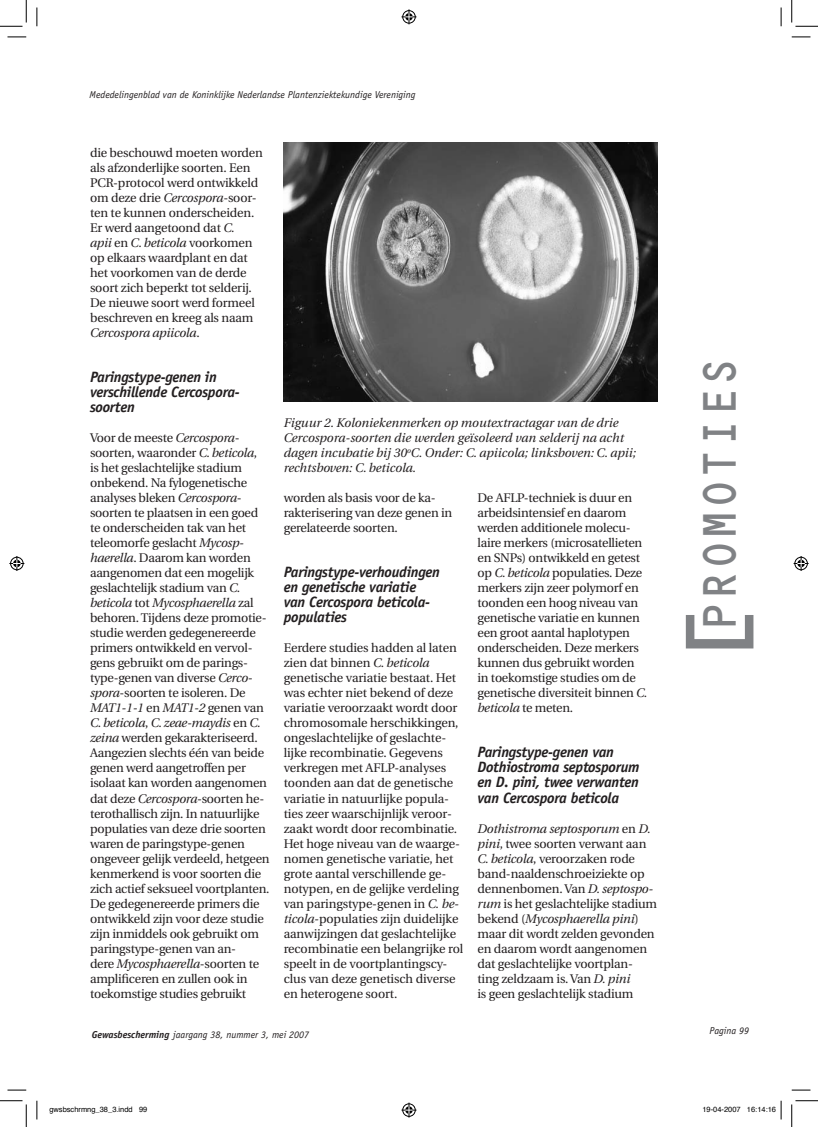
<style>
.page{position:relative;width:818px;height:1127px;background:#fff}
.page>*{position:absolute;margin:0;border:0;box-sizing:border-box;transform-origin:0 0}
.t1{font:91.25px "OCR C Regular";color:#808285}
.t2{font:48px "OCR C Regular";color:#808285;scale:.88 1}
.t3{font:italic 700 15px/15px "Officina Sans";letter-spacing:-.02em;color:#231f20}
.t4{font:12.5px/15px "Utopia";letter-spacing:-.02em;color:#231f20}
.t5{font:italic 12.5px/15px "Utopia";color:#231f20}
.t6{font:italic 10px "Officina Sans";color:#231f20}
.t7{font:7.5px "Helvetica";color:#000}
.s1{font-style:italic}
.s2{font-weight:700}
</style>
<div class="page">
<img style="left:284px;top:143px;width:373px;height:259px">
<svg style="left:8px;top:36px;width:18px;height:2px"></svg>
<svg style="left:792px;top:36px;width:18px;height:2px"></svg>
<svg style="left:8px;top:1089px;width:18px;height:1px"></svg>
<svg style="left:792px;top:1089px;width:18px;height:1px"></svg>
<svg style="left:36px;top:8px;width:2px;height:18px"></svg>
<svg style="left:36px;top:1100px;width:2px;height:19px"></svg>
<svg style="left:780px;top:8px;width:2px;height:18px"></svg>
<svg style="left:0;top:0;width:27px;height:27px"></svg>
<svg style="left:0;top:1100px;width:27px;height:26px"></svg>
<svg style="left:791px;top:0;width:27px;height:27px"></svg>
<svg style="left:791px;top:1100px;width:27px;height:26px"></svg>
<svg style="left:401px;top:9px;width:15px;height:15px"></svg>
<svg style="left:401px;top:1102px;width:15px;height:15px"></svg>
<svg style="left:9px;top:556px;width:15px;height:15px"></svg>
<svg style="left:793px;top:556px;width:15px;height:15px"></svg>
<svg style="left:780px;top:1100px;width:2px;height:19px"></svg>
<p class="t6" style="left:90px;top:88px;width:327px">Mededelingenblad van de Koninklijke Nederlandse Plantenziektekundige Vereniging</p>
<p class="t4" style="left:90px;top:145px;width:174px">die beschouwd moeten worden als afzonderlijke soorten. Een<br>PCR-protocol werd ontwikkeld om deze drie <span class="s1">Cercospora</span>-soor&shy;ten te kunnen onderscheiden.<br>Er werd aangetoond dat <span class="s1">C.<br>apii</span> en <span class="s1">C. beticola</span> voorkomen op elkaars waardplant en dat het voorkomen van de derde soort zich beperkt tot selderij.<br>De nieuwe soort werd formeel beschreven en kreeg als naam<br><span class="s1">Cercospora apiicola</span>.</p>
<p class="t3" style="left:90px;top:369px;width:151px">Paringstype-genen in verschillende Cercospora&shy;soorten</p>
<p class="t4" style="left:90px;top:430px;width:181px">Voor de meeste <span class="s1">Cercospora&shy;</span>soorten, waaronder <span class="s1">C. beticola</span>,<br>is het geslachtelijke stadium onbekend. Na fylogenetische analyses bleken <span class="s1">Cercospora&shy;</span>soorten te plaatsen in een goed te onderscheiden tak van het teleomorfe geslacht <span class="s1">Mycosp&shy;haerella</span>. Daarom kan worden aangenomen dat een mogelijk geslachtelijk stadium van <span class="s1">C. beticola</span> tot <span class="s1">Mycosphaerella</span> zal behoren. Tijdens deze promotie&shy;studie werden gedegenereerde primers ontwikkeld en vervol&shy;gens gebruikt om de parings&shy;type-genen van diverse <span class="s1">Cerco&shy;spora</span>-soorten te isoleren. De<br><span class="s1">MAT1-1-1</span> en <span class="s1">MAT1-2</span> genen van<br><span class="s1">C. beticola</span>, <span class="s1">C. zeae-maydis</span> en <span class="s1">C. zeina</span> werden gekarakteriseerd.<br>Aangezien slechts één van beide genen werd aangetroffen per isolaat kan worden aangenomen dat deze <span class="s1">Cercospora</span>-soorten he&shy;terothallisch zijn. In natuurlijke populaties van deze drie soorten waren de paringstype-genen ongeveer gelijk verdeeld, hetgeen kenmerkend is voor soorten die zich actief seksueel voortplanten.<br>De gedegenereerde primers die ontwikkeld zijn voor deze studie zijn inmiddels ook gebruikt om paringstype-genen van an-<br>dere <span class="s1">Mycosphaerella</span>-soorten te amplificeren en zullen ook in toekomstige studies gebruikt</p>
<p class="t5" style="left:284px;top:415px;width:354px">Figuur 2. Koloniekenmerken op moutextractagar van de drie Cercospora-soorten die werden geïsoleerd van selderij na acht dagen incubatie bij 30<sup>o</sup>C. Onder: C. apiicola; linksboven: C. apii; rechtsboven: C. beticola.</p>
<p class="t4" style="left:284px;top:490px;width:170px">worden als basis voor de ka&shy;rakterisering van deze genen in gerelateerde soorten.</p>
<p class="t3" style="left:284px;top:564px;width:158px">Paringstype-verhoudingen en genetische variatie van Cercospora beticola&shy;populaties</p>
<p class="t4" style="left:284px;top:640px;width:181px">Eerdere studies hadden al laten zien dat binnen <span class="s1">C. beticola </span>genetische variatie bestaat. Het was echter niet bekend of deze variatie veroorzaakt wordt door chromosomale herschikkingen, ongeslachtelijke of geslachte&shy;lijke recombinatie. Gegevens verkregen met AFLP-analyses toonden aan dat de genetische variatie in natuurlijke popula&shy;ties zeer waarschijnlijk veroor&shy;zaakt wordt door recombinatie.<br>Het hoge niveau van de waarge&shy;nomen genetische variatie, het grote aantal verschillende ge&shy;notypen, en de gelijke verdeling van paringstype-genen in <span class="s1">C. be&shy;ticola-</span>populaties zijn duidelijke aanwijzingen dat geslachtelijke recombinatie een belangrijke rol speelt in de voortplantingscy&shy;clus van deze genetisch diverse en heterogene soort.</p>
<p class="t4" style="left:477px;top:490px;width:172px">De AFLP-techniek is duur en arbeidsintensief en daarom werden additionele molecu&shy;laire merkers (microsatellieten en SNPs) ontwikkeld en getest op <span class="s1">C. beticola</span> populaties. Deze merkers zijn zeer polymorf en toonden een hoog niveau van genetische variatie en kunnen een groot aantal haplotypen onderscheiden. Deze merkers kunnen dus gebruikt worden in toekomstige studies om de genetische diversiteit binnen <span class="s1">C. beticola</span> te meten.</p>
<p class="t3" style="left:477px;top:744px;width:164px">Paringstype-genen van<br>Dothiostroma septosporum en D. pini, twee verwanten van Cercospora beticola</p>
<p class="t4" style="left:477px;top:820px;width:181px"><span class="s1">Dothistroma septosporum</span> en <span class="s1">D. pini</span>, twee soorten verwant aan<br><span class="s1">C. beticola</span>, veroorzaken rode band-naaldenschroeiziekte op dennenbomen. Van <span class="s1">D. septospo&shy;rum</span> is het geslachtelijke stadium bekend (<span class="s1">Mycosphaerella pini</span>) maar dit wordt zelden gevonden en daarom wordt aangenomen dat geslachtelijke voortplan&shy;ting zeldzaam is. Van <span class="s1">D. pini<br></span>is geen geslachtelijk stadium</p>
<p class="t6" style="left:92px;top:1028px;width:219px"><span class="s2">Gewasbescherming</span> jaargang 38, nummer 3, mei 2007</p>
<h2 class="t2" style="left:697px;top:631px;width:314px;rotate:-90deg">PROMOTIES</h2>
<h1 class="t1" style="left:680px;top:664px;width:67px;rotate:-90deg">[</h1>
<p class="t6" style="left:709px;top:1024px;width:41px">Pagina 99</p>
<p class="t7" style="left:49px;top:1102px;width:99px">gwsbschrmng_38_3.indd 99</p>
<p class="t7" style="left:702px;top:1102px;width:75px">19-04-2007 16:14:16</p>
</div>
